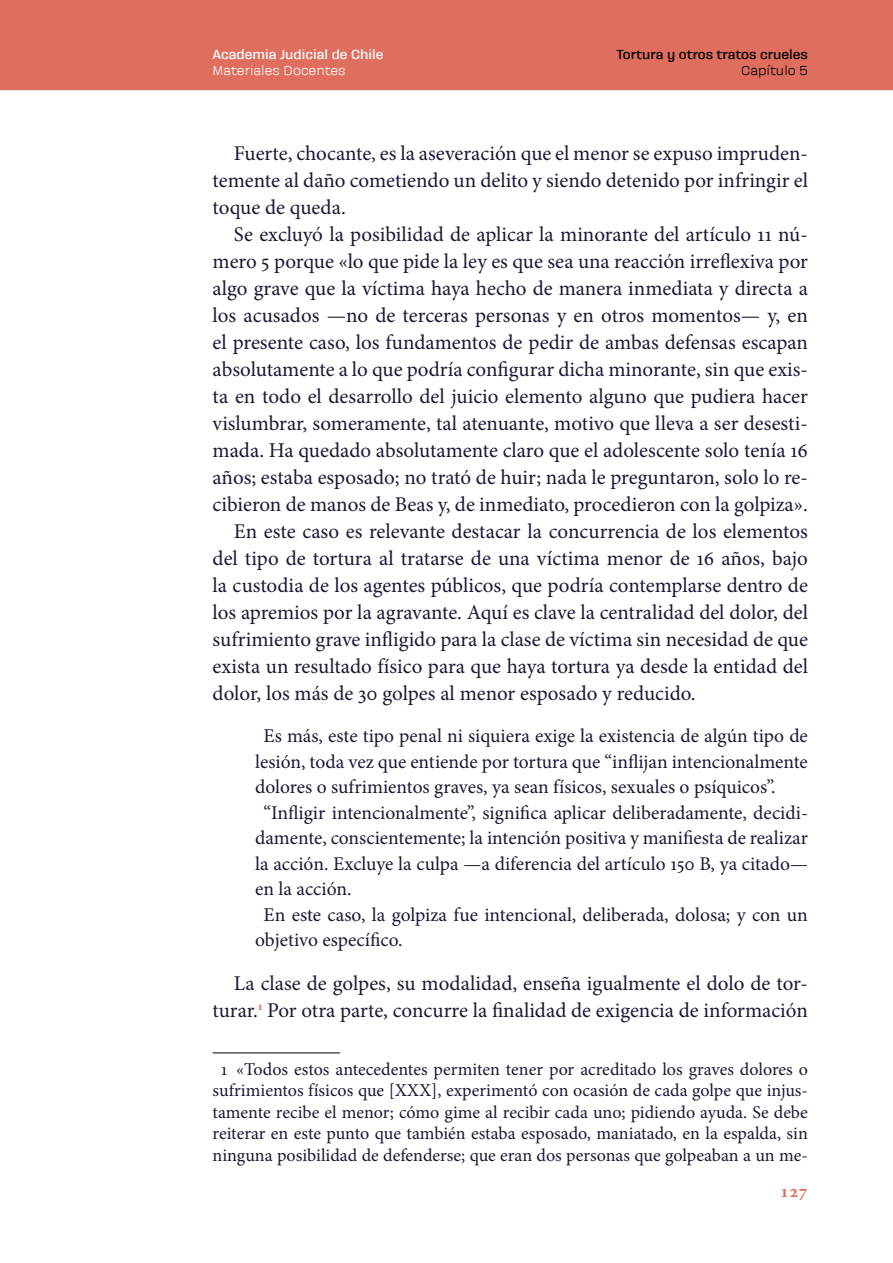
<style>
.page{position:relative;width:893px;height:1263px;background:#fff}
.page>*{position:absolute;margin:0;border:0;box-sizing:border-box;transform-origin:0 0}
.aj-body{font:21px/27px "Minion Pro";color:#1a1835;text-align:justify}
.aj-quote-m{font:19.5px/25.5px "Minion Pro";color:#1a1835;text-align:justify}
.aj-quote-i{font:19.5px/25.5px "Minion Pro";color:#1a1835;text-align:justify}
.aj-quote-f{font:19.5px/25.5px "Minion Pro";color:#1a1835}
.aj-footnote{font:18px/21.6px "Minion Pro";color:#1a1835;text-align:center}
.t1{font:700 18px "Minion Pro";color:#df6e5e}
.t2{font:700 13.5px "Galeana Standard";color:#000}
.t3{font:700 13.5px "Galeana Standard";color:#fff}
.t4{font:13.5px "Galeana Standard";color:#fff}
.t5{font:13.5px "Galeana Standard";color:#000}
</style>
<div class="page">
<div style="left:0;top:0;width:893px;height:89px;background:#df6e5e"></div>
<hr style="left:0;top:89px;width:893px;height:1px;background:#df6e5e">
<hr style="left:213px;top:1053px;width:127px;height:1px;background:#000">
<p class="t3" style="left:213px;top:47px;width:172px">Academia Judicial de Chile</p>
<p class="t4" style="left:213px;top:63px;width:134px">Materiales Docentes</p>
<p class="t2" style="left:616px;top:47px;width:193px">Tortura y otros tratos crueles</p>
<p class="t5" style="left:741px;top:63px;width:68px">Capítulo 5</p>
<p class="aj-body" style="left:213px;top:140px;width:597px;text-indent:21px">Fuerte, chocante, es la aseveración que el menor se expuso impruden&shy;temente al daño cometiendo un delito y siendo detenido por infringir el toque de queda.</p>
<p class="aj-body" style="left:213px;top:221px;width:597px;text-indent:21px">Se excluyó la posibilidad de aplicar la minorante del artículo 11 nú&shy;mero 5 porque «lo que pide la ley es que sea una reacción irreflexiva por algo grave que la víctima haya hecho de manera inmediata y directa a los acusados —no de terceras personas y en otros momentos— y, en el presente caso, los fundamentos de pedir de ambas defensas escapan absolutamente a lo que podría configurar dicha minorante, sin que exis&shy;ta en todo el desarrollo del juicio elemento alguno que pudiera hacer vislumbrar, someramente, tal atenuante, motivo que lleva a ser desesti&shy;mada. Ha quedado absolutamente claro que el adolescente solo tenía 16 años; estaba esposado; no trató de huir; nada le preguntaron, solo lo re&shy;cibieron de manos de Beas y, de inmediato, procedieron con la golpiza».</p>
<p class="aj-body" style="left:213px;top:518px;width:597px;text-indent:21px">En este caso es relevante destacar la concurrencia de los elementos del tipo de tortura al tratarse de una víctima menor de 16 años, bajo la custodia de los agentes públicos, que podría contemplarse dentro de los apremios por la agravante. Aquí es clave la centralidad del dolor, del sufrimiento grave infligido para la clase de víctima sin necesidad de que exista un resultado físico para que haya tortura ya desde la entidad del dolor, los más de 30 golpes al menor esposado y reducido.</p>
<p class="aj-quote-i" style="left:255px;top:723px;width:554px;text-indent:9px">Es más, este tipo penal ni siquiera exige la existencia de algún tipo de lesión, toda vez que entiende por tortura que “inflijan intencionalmente dolores o sufrimientos graves, ya sean físicos, sexuales o psíquicos”.</p>
<p class="aj-quote-m" style="left:255px;top:800px;width:554px;text-indent:9px">“Infligir intencionalmente”, significa aplicar deliberadamente, decidi&shy;damente, conscientemente; la intención positiva y manifiesta de realizar la acción. Excluye la culpa —a diferencia del artículo 150 B, ya citado— en la acción.</p>
<p class="aj-quote-f" style="left:255px;top:902px;width:554px;text-indent:9px">En este caso, la golpiza fue intencional, deliberada, dolosa; y con un objetivo específico.</p>
<p class="aj-body" style="left:213px;top:970px;width:597px;text-align:right">La clase de golpes, su modalidad, enseña igualmente el dolo de tor&shy;turar.<sup>1</sup> Por otra parte, concurre la finalidad de exigencia de información</p>
<p class="aj-footnote" style="left:213px;top:1058px;width:597px">1 «Todos estos antecedentes permiten tener por acreditado los graves dolores o sufrimientos físicos que [XXX], experimentó con ocasión de cada golpe que injus&shy;tamente recibe el menor; cómo gime al recibir cada uno; pidiendo ayuda. Se debe reiterar en este punto que también estaba esposado, maniatado, en la espalda, sin ninguna posibilidad de defenderse; que eran dos personas que golpeaban a un me-</p>
<p class="t1" style="left:780px;top:1178px;width:30px">127</p>
</div>
